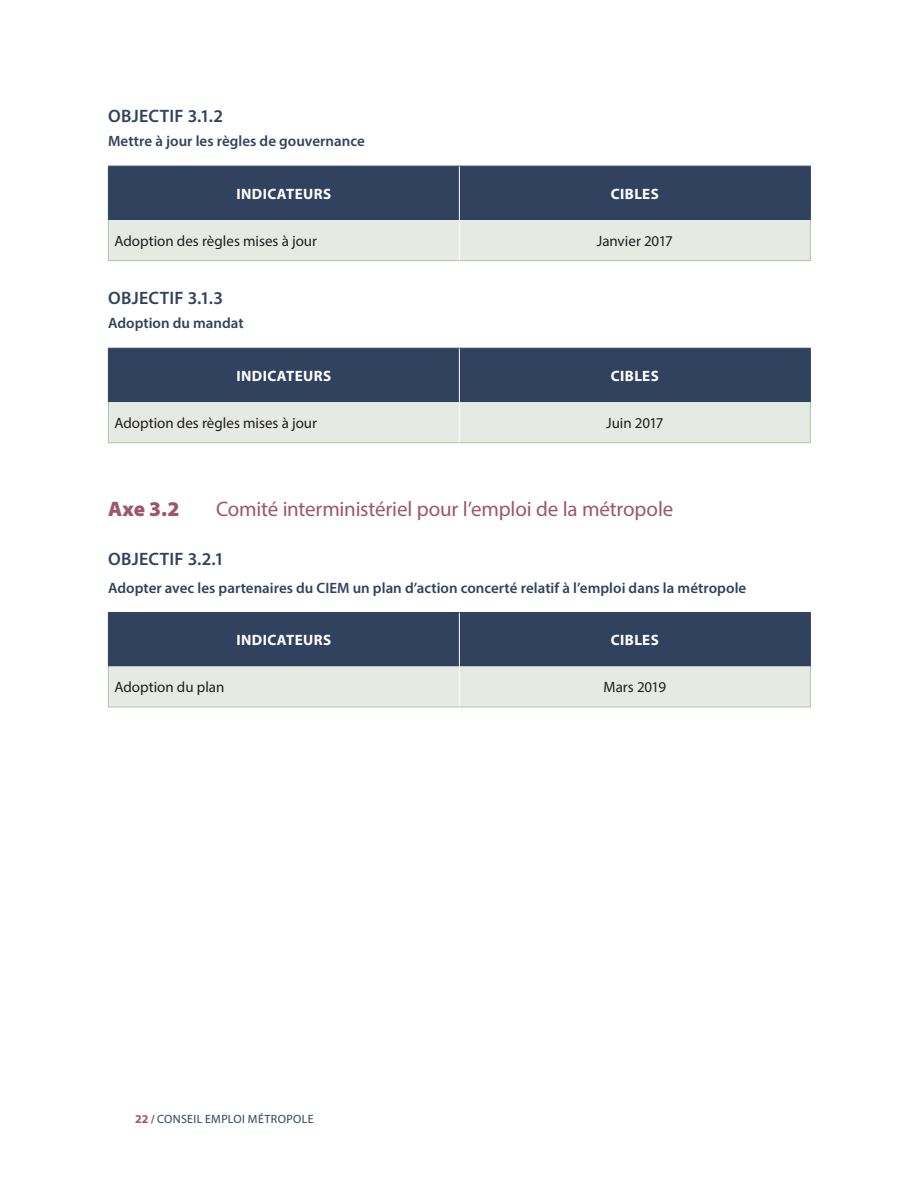
<style>
.page{position:relative;width:918px;height:1188px;background:#fff}
.page>*{position:absolute;margin:0;border:0;box-sizing:border-box;transform-origin:0 0}
.t1{font:21px "Myriad Pro";letter-spacing:-.005em;color:#9c566e}
.t2{font:900 21px "Myriad Pro";color:#9c566e}
.t3{font:600 18px "Myriad Pro";letter-spacing:.02em;color:#31425f}
.t4{font:600 15px "Myriad Pro";color:#31425f}
.t5{font:15px "Myriad Pro";color:#231f20}
.t6{font:700 15px "Myriad Pro";letter-spacing:.025em;color:#fff}
.t7{font:12px "Myriad Pro";letter-spacing:.03em;color:#31425f}
.s1{font-weight:700;color:#9c566e}
</style>
<div class="page">
<svg style="left:109px;top:167px;width:701px;height:93px;background:#7e8a97"></svg>
<hr style="left:108px;top:166px;width:351px;height:1px;background:#31425f">
<hr style="left:108px;top:166px;width:1px;height:54px;background:#31425f">
<hr style="left:459px;top:166px;width:352px;height:1px;background:#31425f">
<hr style="left:810px;top:166px;width:1px;height:54px;background:#31425f">
<hr style="left:459px;top:166px;width:1px;height:54px;background:#fff">
<hr style="left:459px;top:220px;width:1px;height:40px;background:#fff">
<hr style="left:108px;top:260px;width:351px;height:1px;background:#b1c0ac">
<hr style="left:459px;top:260px;width:352px;height:1px;background:#b1c0ac">
<hr style="left:108px;top:220px;width:1px;height:40px;background:#b1c0ac">
<hr style="left:810px;top:220px;width:1px;height:40px;background:#b1c0ac">
<svg style="left:109px;top:349px;width:701px;height:93px;background:#7e8a97"></svg>
<hr style="left:108px;top:348px;width:351px;height:1px;background:#31425f">
<hr style="left:108px;top:349px;width:1px;height:53px;background:#31425f">
<hr style="left:459px;top:348px;width:352px;height:1px;background:#31425f">
<hr style="left:810px;top:349px;width:1px;height:53px;background:#31425f">
<hr style="left:459px;top:349px;width:1px;height:53px;background:#fff">
<hr style="left:459px;top:402px;width:1px;height:40px;background:#fff">
<hr style="left:108px;top:442px;width:351px;height:1px;background:#b1c0ac">
<hr style="left:459px;top:442px;width:352px;height:1px;background:#b1c0ac">
<hr style="left:108px;top:402px;width:1px;height:40px;background:#b1c0ac">
<hr style="left:810px;top:402px;width:1px;height:40px;background:#b1c0ac">
<svg style="left:109px;top:613px;width:701px;height:94px;background:#7e8a97"></svg>
<hr style="left:108px;top:612px;width:351px;height:1px;background:#31425f">
<hr style="left:108px;top:613px;width:1px;height:54px;background:#31425f">
<hr style="left:459px;top:612px;width:352px;height:1px;background:#31425f">
<hr style="left:810px;top:613px;width:1px;height:54px;background:#31425f">
<hr style="left:459px;top:613px;width:1px;height:54px;background:#fff">
<hr style="left:459px;top:667px;width:1px;height:40px;background:#fff">
<hr style="left:108px;top:707px;width:351px;height:1px;background:#b1c0ac">
<hr style="left:459px;top:707px;width:352px;height:1px;background:#b1c0ac">
<hr style="left:108px;top:667px;width:1px;height:40px;background:#b1c0ac">
<hr style="left:810px;top:667px;width:1px;height:40px;background:#b1c0ac">
<p class="t3" style="left:108px;top:104px;width:117px">OBJECTIF 3.1.2</p>
<p class="t4" style="left:108px;top:132px;width:258px">Mettre à jour les règles de gouvernance</p>
<p class="t6" style="left:236px;top:184px;width:96px">INDICATEURS</p>
<p class="t6" style="left:611px;top:184px;width:49px">CIBLES</p>
<p class="t5" style="left:114px;top:232px;width:204px">Adoption des règles mises à jour</p>
<p class="t5" style="left:597px;top:232px;width:78px">Janvier 2017</p>
<p class="t3" style="left:108px;top:286px;width:117px">OBJECTIF 3.1.3</p>
<p class="t4" style="left:108px;top:314px;width:137px">Adoption du mandat</p>
<p class="t6" style="left:236px;top:366px;width:96px">INDICATEURS</p>
<p class="t6" style="left:611px;top:366px;width:49px">CIBLES</p>
<p class="t5" style="left:114px;top:414px;width:204px">Adoption des règles mises à jour</p>
<p class="t5" style="left:606px;top:414px;width:59px">Juin 2017</p>
<h1 class="t2" style="left:108px;top:497px;width:73px">Axe 3.2</h1>
<h1 class="t1" style="left:216px;top:496px;width:459px">Comité interministériel pour l’emploi de la métropole</h1>
<p class="t3" style="left:108px;top:547px;width:118px">OBJECTIF 3.2.1</p>
<p class="t4" style="left:108px;top:578px;width:640px">Adopter avec les partenaires du CIEM un plan d’action concerté relatif à l’emploi dans la métropole</p>
<p class="t6" style="left:236px;top:630px;width:96px">INDICATEURS</p>
<p class="t6" style="left:611px;top:630px;width:49px">CIBLES</p>
<p class="t5" style="left:114px;top:678px;width:112px">Adoption du plan</p>
<p class="t5" style="left:604px;top:678px;width:64px">Mars 2019</p>
<p class="t7" style="left:135px;top:1111px;width:180px"><span class="s1">22 /</span> CONSEIL EMPLOI MÉTROPOLE</p>
</div>
